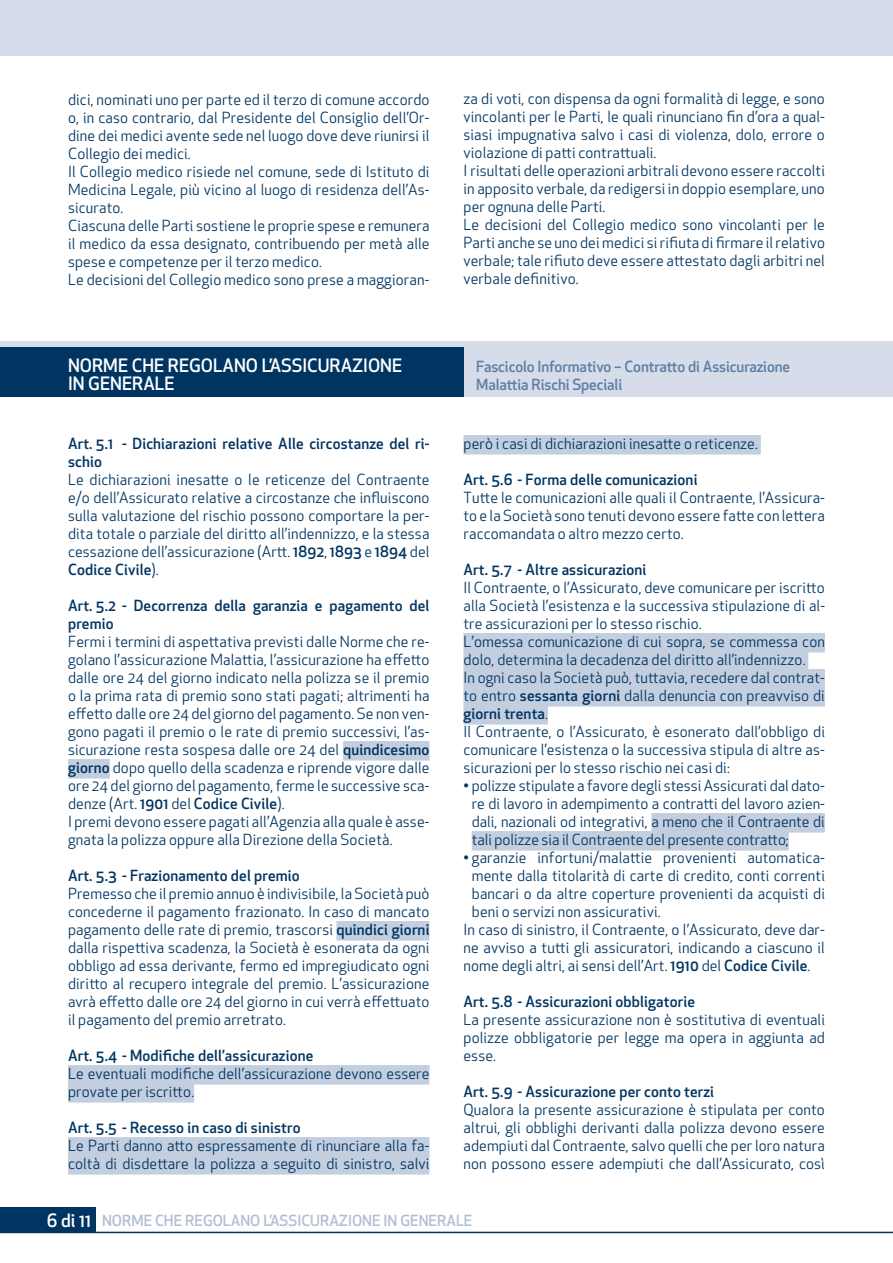
<style>
.page{position:relative;width:893px;height:1263px;background:#fff}
.page>*{position:absolute;margin:0;border:0;box-sizing:border-box;transform-origin:0 0}
.t1{font:500 18px/18px "Apex New";color:#fff}
.t2{font:15px/18px "Apex New";letter-spacing:.01em;color:#003562}
.t3{font:500 15px/18px "Apex New";letter-spacing:.01em;color:#003562}
.t4{font:500 15px/18px "Apex New";letter-spacing:-.005em;color:#5e7fa5}
.t5{font:500 15px "Apex New";color:#b1bfd5}
.s1{font-weight:500}
</style>
<div class="page">
<div style="left:0;top:0;width:893px;height:56px;background:#d6dce9"></div>
<div style="left:0;top:341px;width:893px;height:56px;background:#d6dce9"></div>
<div style="left:0;top:348px;width:463px;height:49px;background:#003562"></div>
<div style="left:343px;top:741px;width:86px;height:19px;background:#c3cedf"></div>
<div style="left:68px;top:759px;width:42px;height:19px;background:#c3cedf"></div>
<div style="left:336px;top:921px;width:93px;height:19px;background:#c3cedf"></div>
<div style="left:68px;top:1065px;width:361px;height:19px;background:#c3cedf"></div>
<div style="left:68px;top:1083px;width:126px;height:19px;background:#c3cedf"></div>
<div style="left:68px;top:1137px;width:361px;height:19px;background:#c3cedf"></div>
<div style="left:68px;top:1155px;width:361px;height:19px;background:#c3cedf"></div>
<div style="left:463px;top:435px;width:298px;height:19px;background:#c3cedf"></div>
<div style="left:463px;top:633px;width:362px;height:19px;background:#c3cedf"></div>
<div style="left:463px;top:651px;width:345px;height:19px;background:#c3cedf"></div>
<div style="left:463px;top:669px;width:362px;height:19px;background:#c3cedf"></div>
<div style="left:463px;top:687px;width:362px;height:19px;background:#c3cedf"></div>
<div style="left:463px;top:705px;width:85px;height:19px;background:#c3cedf"></div>
<div style="left:651px;top:813px;width:174px;height:19px;background:#c3cedf"></div>
<div style="left:472px;top:831px;width:317px;height:19px;background:#c3cedf"></div>
<div style="left:0;top:1208px;width:96px;height:25px;background:#003562"></div>
<hr style="left:0;top:1232px;width:893px;height:1px;background:#003562">
<hr style="left:892px;top:379px;width:1px;height:34px;background:#003562">
<p class="t2" style="left:68px;top:91px;width:363px">dici, nominati uno per parte ed il terzo di comune accordo o, in caso contrario, dal Presidente del Consiglio dell’Or&shy;dine dei medici avente sede nel luogo dove deve riunirsi il Collegio dei medici.<br>Il Collegio medico risiede nel comune, sede di Istituto di Medicina Legale, più vicino al luogo di residenza dell’As&shy;sicurato.<br>Ciascuna delle Parti sostiene le proprie spese e remunera il medico da essa designato, contribuendo per metà alle spese e competenze per il terzo medico.<br>Le decisioni del Collegio medico sono prese a maggioran-</p>
<p class="t2" style="left:463px;top:90px;width:363px">za di voti, con dispensa da ogni formalità di legge, e sono vincolanti per le Parti, le quali rinunciano fin d’ora a qual&shy;siasi impugnativa salvo i casi di violenza, dolo, errore o violazione di patti contrattuali.<br>I risultati delle operazioni arbitrali devono essere raccolti in apposito verbale, da redigersi in doppio esemplare, uno per ognuna delle Parti.<br>Le decisioni del Collegio medico sono vincolanti per le Parti anche se uno dei medici si rifiuta di firmare il relativo verbale; tale rifiuto deve essere attestato dagli arbitri nel verbale definitivo.</p>
<p class="t1" style="left:68px;top:356px;width:336px">NORME CHE REGOLANO L’ASSICURAZIONE<br>IN GENERALE</p>
<p class="t4" style="left:476px;top:358px;width:315px">Fascicolo Informativo – Contratto di Assicurazione<br>Malattia Rischi Speciali</p>
<p class="t3" style="left:68px;top:435px;width:363px">Art. 5.1 - Dichiarazioni relative Alle circostanze del ri&shy;schio</p>
<p class="t2" style="left:68px;top:471px;width:363px;text-align:justify">Le dichiarazioni inesatte o le reticenze del Contraente e/o dell’Assicurato relative a circostanze che influiscono sulla valutazione del rischio possono comportare la per&shy;dita totale o parziale del diritto all’indennizzo, e la stessa cessazione dell’assicurazione (Artt. <span class="s1">1892</span>, <span class="s1">1893</span> e <span class="s1">1894</span> del <span class="s1">Codice Civile</span>).</p>
<p class="t3" style="left:68px;top:597px;width:363px">Art. 5.2 - Decorrenza della garanzia e pagamento del premio</p>
<p class="t2" style="left:68px;top:633px;width:363px">Fermi i termini di aspettativa previsti dalle Norme che re&shy;golano l’assicurazione Malattia, l’assicurazione ha effetto dalle ore 24 del giorno indicato nella polizza se il premio o la prima rata di premio sono stati pagati; altrimenti ha effetto dalle ore 24 del giorno del pagamento. Se non ven&shy;gono pagati il premio o le rate di premio successivi, l’as&shy;sicurazione resta sospesa dalle ore 24 del <span class="s1">quindicesimo giorno</span> dopo quello della scadenza e riprende vigore dalle ore 24 del giorno del pagamento, ferme le successive sca&shy;denze (Art. <span class="s1">1901</span> del <span class="s1">Codice Civile</span>).<br>I premi devono essere pagati all’Agenzia alla quale è asse&shy;gnata la polizza oppure alla Direzione della Società.</p>
<p class="t3" style="left:68px;top:867px;width:233px">Art. 5.3 - Frazionamento del premio</p>
<p class="t2" style="left:68px;top:885px;width:363px;text-align:justify">Premesso che il premio annuo è indivisibile, la Società può concederne il pagamento frazionato. In caso di mancato pagamento delle rate di premio, trascorsi <span class="s1">quindici giorni </span>dalla rispettiva scadenza, la Società è esonerata da ogni obbligo ad essa derivante, fermo ed impregiudicato ogni diritto al recupero integrale del premio. L’assicurazione avrà effetto dalle ore 24 del giorno in cui verrà effettuato il pagamento del premio arretrato.</p>
<p class="t3" style="left:68px;top:1047px;width:247px">Art. 5.4 - Modifiche dell’assicurazione</p>
<p class="t2" style="left:68px;top:1065px;width:363px">Le eventuali modifiche dell’assicurazione devono essere provate per iscritto.</p>
<p class="t3" style="left:68px;top:1119px;width:234px">Art. 5.5 - Recesso in caso di sinistro</p>
<p class="t2" style="left:68px;top:1137px;width:363px">Le Parti danno atto espressamente di rinunciare alla fa&shy;coltà di disdettare la polizza a seguito di sinistro, salvi</p>
<p class="t2" style="left:463px;top:435px;width:296px">però i casi di dichiarazioni inesatte o reticenze.</p>
<p class="t3" style="left:463px;top:471px;width:236px">Art. 5.6 - Forma delle comunicazioni</p>
<p class="t2" style="left:463px;top:489px;width:363px;text-align:justify">Tutte le comunicazioni alle quali il Contraente, l’Assicura&shy;to e la Società sono tenuti devono essere fatte con lettera raccomandata o altro mezzo certo.</p>
<p class="t3" style="left:463px;top:561px;width:184px">Art. 5.7 - Altre assicurazioni</p>
<p class="t2" style="left:463px;top:579px;width:363px">Il Contraente, o l’Assicurato, deve comunicare per iscritto alla Società l’esistenza e la successiva stipulazione di al&shy;tre assicurazioni per lo stesso rischio.<br>L’omessa comunicazione di cui sopra, se commessa con dolo, determina la decadenza del diritto all’indennizzo.<br>In ogni caso la Società può, tuttavia, recedere dal contrat&shy;to entro <span class="s1">sessanta giorni</span> dalla denuncia con preavviso di <span class="s1">giorni trenta</span>.<br>Il Contraente, o l’Assicurato, è esonerato dall’obbligo di comunicare l’esistenza o la successiva stipula di altre as&shy;sicurazioni per lo stesso rischio nei casi di:</p>
<p class="t2" style="left:472px;top:777px;width:355px;text-align:justify;text-indent:-8px">• polizze stipulate a favore degli stessi Assicurati dal dato&shy;re di lavoro in adempimento a contratti del lavoro azien&shy;dali, nazionali od integrativi, a meno che il Contraente di tali polizze sia il Contraente del presente contratto;</p>
<p class="t2" style="left:463px;top:849px;width:363px">• garanzie infortuni/malattie provenienti automatica-</p>
<p class="t2" style="left:472px;top:867px;width:355px">mente dalla titolarità di carte di credito, conti correnti</p>
<p class="t2" style="left:472px;top:885px;width:355px">bancari o da altre coperture provenienti da acquisti di</p>
<p class="t2" style="left:472px;top:903px;width:190px">beni o servizi non assicurativi.</p>
<p class="t2" style="left:463px;top:921px;width:363px">In caso di sinistro, il Contraente, o l’Assicurato, deve dar-</p>
<p class="t2" style="left:463px;top:939px;width:363px">ne avviso a tutti gli assicuratori, indicando a ciascuno il</p>
<p class="t2" style="left:463px;top:957px;width:348px">nome degli altri, ai sensi dell’Art. <span class="s1">1910</span> del <span class="s1">Codice Civile</span>.</p>
<p class="t3" style="left:463px;top:993px;width:233px">Art. 5.8 - Assicurazioni obbligatorie</p>
<p class="t2" style="left:463px;top:1011px;width:363px;text-align:justify">La presente assicurazione non è sostitutiva di eventuali polizze obbligatorie per legge ma opera in aggiunta ad esse.</p>
<p class="t3" style="left:463px;top:1083px;width:252px">Art. 5.9 - Assicurazione per conto terzi</p>
<p class="t2" style="left:463px;top:1101px;width:363px;text-align:justify">Qualora la presente assicurazione è stipulata per conto altrui, gli obblighi derivanti dalla polizza devono essere adempiuti dal Contraente, salvo quelli che per loro natura non possono essere adempiuti che dall’Assicurato, così</p>
<p class="t1" style="left:47px;top:1211px;width:46px">6 di 11</p>
<p class="t5" style="left:102px;top:1210px;width:372px">NORME CHE REGOLANO L’ASSICURAZIONE IN GENERALE</p>
</div>
